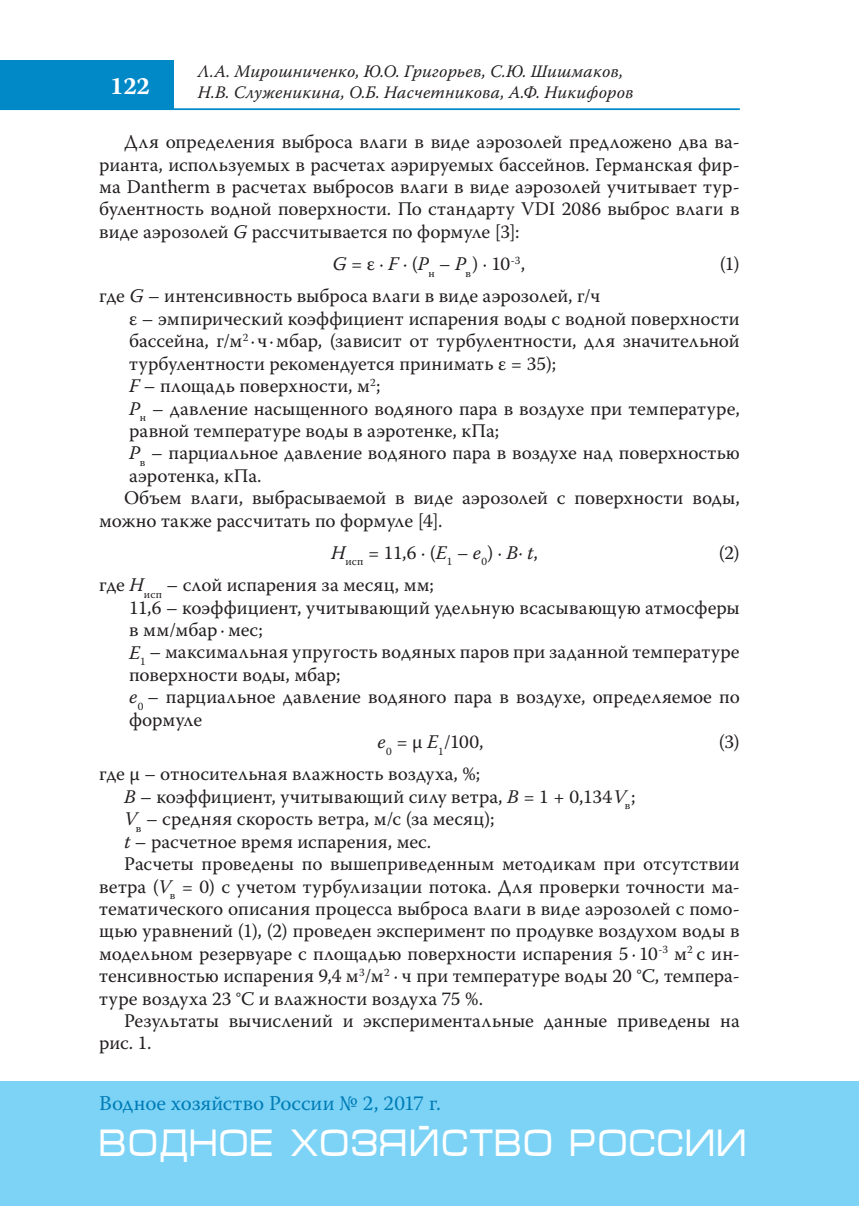
<style>
.page{position:relative;width:859px;height:1206px;background:#fff}
.page>*{position:absolute;margin:0;border:0;box-sizing:border-box;transform-origin:0 0}
.t1{font:38.5px "Micra";color:#fff;scale:.81 1}
.t2{font:700 24.5px "Warnock Pro";color:#fff}
.t3{font:21px "Warnock Pro";color:#007cb6}
.t4{font:19.25px/22.4px "Warnock Pro";color:#231f20;text-align:justify}
.t5{font:italic 17.5px/21px "Warnock Pro";letter-spacing:.005em;color:#231f20}
.s1{font-style:italic}
</style>
<div class="page">
<hr style="left:0;top:108px;width:739px;height:2px;background:#0088c7">
<div style="left:0;top:60px;width:174px;height:50px;background:#0088c7"></div>
<div style="left:0;top:1081px;width:858px;height:124px;background:#7cd3f6"></div>
<p class="t2" style="left:110px;top:71px;width:41px">122</p>
<p class="t5" style="left:198px;top:61px;width:437px">Л.А. Мирошниченко, Ю.О. Григорьев, С.Ю. Шишмаков,<br>Н.В. Служеникина, О.Б. Насчетникова, А.Ф. Никифоров</p>
<p class="t4" style="left:99px;top:130px;width:641px;text-indent:25px">Для определения выброса влаги в виде аэрозолей предложено два ва&shy;рианта, используемых в расчетах аэрируемых бассейнов. Германская фир&shy;ма Dantherm в расчетах выбросов влаги в виде аэрозолей учитывает тур&shy;булентность водной поверхности. По стандарту VDI 2086 выброс влаги в виде аэрозолей <span class="s1">G</span> рассчитывается по формуле [3]:</p>
<p class="t4" style="left:332px;top:252px;width:194px"><span class="s1">G</span> = ε ∙ <span class="s1">F</span> ∙ (<span class="s1">P</span><sub>н</sub> <span class="s1">– Р</span><sub>в</sub>) ∙ 10<sup>-3</sup>,</p>
<p class="t4" style="left:719px;top:252px;width:22px">(1)</p>
<p class="t4" style="left:99px;top:284px;width:502px">где <span class="s1">G</span> – интенсивность выброса влаги в виде аэрозолей, г/ч</p>
<p class="t4" style="left:129px;top:307px;width:612px">ε – эмпирический коэффициент испарения воды с водной поверхности</p>
<p class="t4" style="left:129px;top:329px;width:612px">бассейна, г/м<sup>2</sup> ∙ч∙мбар, (зависит от турбулентности, для значительной</p>
<p class="t4" style="left:129px;top:352px;width:428px">турбулентности рекомендуется принимать ε = 35);</p>
<p class="t4" style="left:129px;top:374px;width:253px"><span class="s1">F</span> – площадь поверхности, м<sup>2</sup>;</p>
<p class="t4" style="left:129px;top:396px;width:612px"><span class="s1">Р</span><sub>н</sub> – давление насыщенного водяного пара в воздухе при температуре,</p>
<p class="t4" style="left:129px;top:419px;width:371px">равной температуре воды в аэротенке, кПа;</p>
<p class="t4" style="left:129px;top:441px;width:612px"><span class="s1">Р</span><sub>в</sub> – парциальное давление водяного пара в воздухе над поверхностью</p>
<p class="t4" style="left:129px;top:464px;width:134px">аэротенка, кПа.</p>
<p class="t4" style="left:124px;top:486px;width:617px">Объем влаги, выбрасываемой в виде аэрозолей с поверхности воды,</p>
<p class="t4" style="left:99px;top:509px;width:345px">можно также рассчитать по формуле [4].</p>
<p class="t4" style="left:331px;top:541px;width:208px"><span class="s1">Н</span><sub>исп</sub> = 11,6 ∙ (<span class="s1">E</span><sub>1</sub> <span class="s1">– e</span><sub>0</sub>) ∙ <span class="s1">B∙ t</span>,</p>
<p class="t4" style="left:718px;top:541px;width:22px">(2)</p>
<p class="t4" style="left:99px;top:573px;width:336px">где <span class="s1">Н</span><sub>исп</sub> – слой испарения за месяц, мм;</p>
<p class="t4" style="left:129px;top:596px;width:612px">11,6 – коэффициент, учитывающий удельную всасывающую атмосферы</p>
<p class="t4" style="left:129px;top:618px;width:135px">в мм/мбар · мес;</p>
<p class="t4" style="left:129px;top:640px;width:612px"><span class="s1">E</span><sub>1</sub> – максимальная упругость водяных паров при заданной температуре</p>
<p class="t4" style="left:129px;top:663px;width:213px">поверхности воды, мбар;</p>
<p class="t4" style="left:129px;top:685px;width:612px"><span class="s1">e</span><sub>0</sub> <span class="s1">–</span> парциальное давление водяного пара в воздухе, определяемое по</p>
<p class="t4" style="left:129px;top:708px;width:74px">формуле</p>
<p class="t4" style="left:377px;top:730px;width:107px"><span class="s1">e</span><sub>0</sub> = μ <span class="s1">E</span><sub>1</sub>/100,</p>
<p class="t4" style="left:718px;top:730px;width:22px">(3)</p>
<p class="t4" style="left:99px;top:762px;width:382px">где μ <span class="s1">–</span> относительная влажность воздуха, %;</p>
<p class="t4" style="left:124px;top:785px;width:513px"><span class="s1">В</span> – коэффициент, учитывающий силу ветра, <span class="s1">В</span> = 1 + 0,134<span class="s1">V</span><sub>в</sub>;</p>
<p class="t4" style="left:124px;top:807px;width:371px"><span class="s1">V</span><sub>в</sub> – средняя скорость ветра, м/с (за месяц);</p>
<p class="t4" style="left:124px;top:829px;width:308px"><span class="s1">t</span> – расчетное время испарения, мес.</p>
<p class="t4" style="left:124px;top:852px;width:617px">Расчеты проведены по вышеприведенным методикам при отсутствии</p>
<p class="t4" style="left:99px;top:874px;width:641px">ветра (<span class="s1">V</span><sub>в</sub> = 0) с учетом турбулизации потока. Для проверки точности ма-</p>
<p class="t4" style="left:99px;top:897px;width:641px">тематического описания процесса выброса влаги в виде аэрозолей с помо-</p>
<p class="t4" style="left:99px;top:919px;width:641px">щью уравнений (1), (2) проведен эксперимент по продувке воздухом воды в</p>
<p class="t4" style="left:99px;top:941px;width:641px">модельном резервуаре с площадью поверхности испарения 5 · 10<sup>-3</sup> м<sup>2</sup> с ин-</p>
<p class="t4" style="left:99px;top:964px;width:641px">тенсивностью испарения 9,4 м<sup>3</sup>/м<sup>2</sup> · ч при температуре воды 20 °С, темпера-</p>
<p class="t4" style="left:99px;top:986px;width:385px">туре воздуха 23 °С и влажности воздуха 75 %.</p>
<p class="t4" style="left:124px;top:1009px;width:617px">Результаты вычислений и экспериментальные данные приведены на</p>
<p class="t4" style="left:99px;top:1031px;width:54px">рис. 1.</p>
<p class="t3" style="left:99px;top:1090px;width:343px">Водное хозяйство России № 2, 2017 г.</p>
<h1 class="t1" style="left:99px;top:1122px;width:801px">ВОДНОЕ ХОЗЯЙСТВО РОССИИ</h1>
</div>
